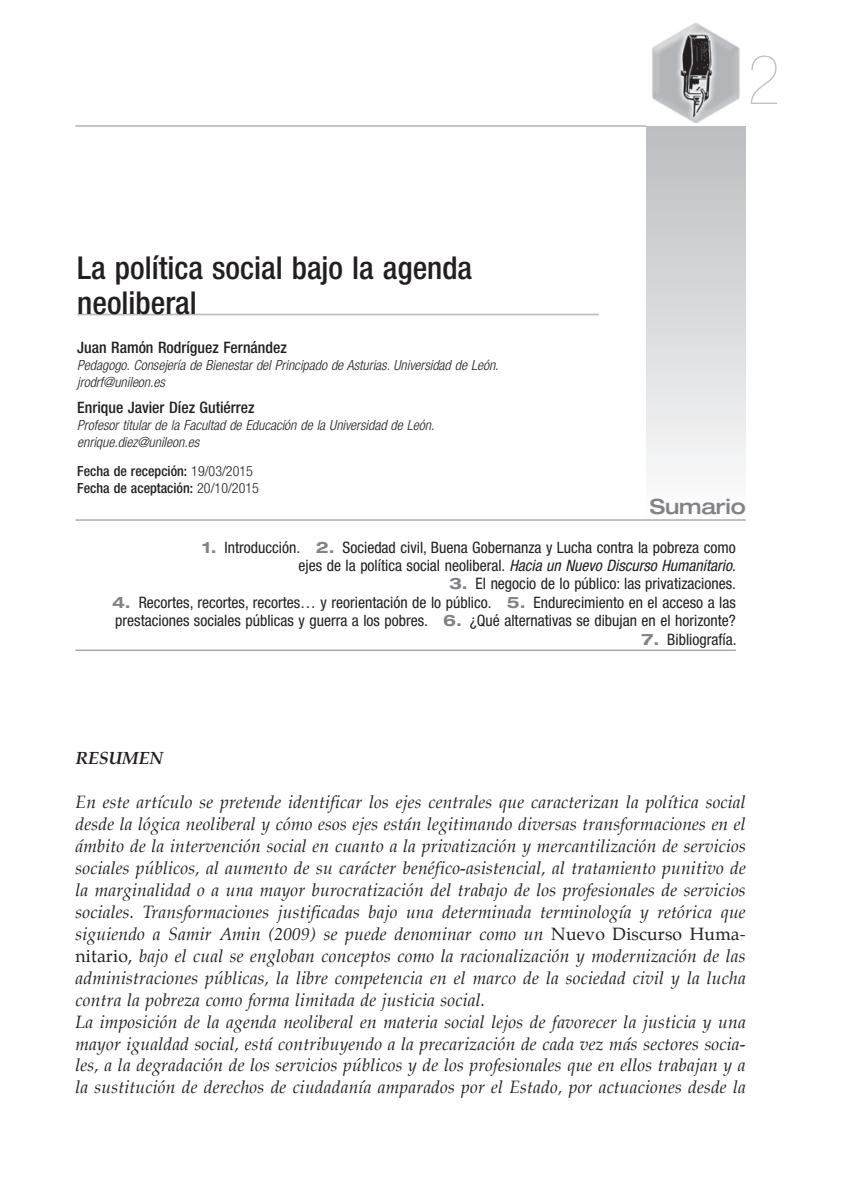
<style>
.page{position:relative;width:845px;height:1192px;background:#fff}
.page>*{position:absolute;margin:0;border:0;box-sizing:border-box;transform-origin:0 0}
.t1{font:900 condensed 68.25px "Helvetica Neue";color:#bcbdc0}
.t2{font:500 condensed 31.5px/35px "Helvetica Neue";color:#231f20}
.t3{font:500 expanded 21px "Helvetica Neue";letter-spacing:-.005em;color:#808285}
.t4{font:italic 17.5px/21.9px "Palatino";letter-spacing:.01em;color:#231f20}
.t5{font:italic 700 17.5px "Palatino";color:#231f20}
.t6{font:condensed 15.75px/18.4px "Helvetica Neue";color:#231f20;text-align:right}
.t7{font:500 condensed 15.75px "Helvetica Neue";color:#231f20}
.t8{font:italic 300 condensed 14px/16.6px "Helvetica Neue";color:#231f20}
.t9{font:500 condensed 14px/17.5px "Helvetica Neue";color:#231f20}
.s1{font-weight:300}
.s2{font-weight:700;font-stretch:expanded;color:#808285}
.s3{font-style:italic}
.s4{font-style:normal}
</style>
<div class="page">
<div style="left:646px;top:125px;width:99px;height:394px;background:linear-gradient(to bottom,#bbbcbf,#fcfdfd)"></div>
<hr style="left:75px;top:125px;width:670px;height:2px;background:#bcbdc0">
<hr style="left:75px;top:519px;width:670px;height:1px;background:#808285">
<hr style="left:75px;top:649px;width:660px;height:1px;background:#808285">
<img style="left:646px;top:22px;width:99px;height:104px">
<hr style="left:77px;top:313px;width:521px;height:2px;background:#bcbdc0">
<h2 class="t2" style="left:77px;top:250px;width:396px">La política social bajo la agenda neoliberal</h2>
<p class="t7" style="left:77px;top:338px;width:211px">Juan Ramón Rodríguez Fernández</p>
<p class="t8" style="left:77px;top:356px;width:422px">Pedagogo. Consejería de Bienestar del Principado de Asturias. Universidad de León. jrodrf@unileon.es</p>
<p class="t7" style="left:77px;top:398px;width:178px">Enrique Javier Díez Gutiérrez</p>
<p class="t8" style="left:77px;top:416px;width:358px">Profesor titular de la Facultad de Educación de la Universidad de León. enrique.diez@unileon.es</p>
<p class="t9" style="left:77px;top:461px;width:183px">Fecha de recepción: <span class="s1">19/03/2015<br></span>Fecha de aceptación: <span class="s1">20/10/2015</span></p>
<h1 class="t1" style="left:747px;top:42px;width:34px">2</h1>
<p class="t3" style="left:649px;top:493px;width:98px">Sumario</p>
<p class="t6" style="left:202px;top:537px;width:535px"><span class="s2">1.</span> Introducción. <span class="s2">2.</span> Sociedad civil, Buena Gobernanza y Lucha contra la pobreza como ejes de la política social neoliberal. <span class="s3">Hacia un Nuevo Discurso Humanitario</span>.</p>
<p class="t6" style="left:449px;top:574px;width:288px"><span class="s2">3.</span> El negocio de lo público: las privatizaciones.</p>
<p class="t6" style="left:112px;top:592px;width:625px;text-align:left"><span class="s2">4.</span> Recortes, recortes, recortes… y reorientación de lo público. <span class="s2">5.</span> Endurecimiento en el acceso a las prestaciones sociales públicas y guerra a los pobres. <span class="s2">6.</span> ¿Qué alternativas se dibujan en el horizonte?</p>
<p class="t6" style="left:641px;top:629px;width:96px"><span class="s2">7.</span> Bibliografía.</p>
<p class="t5" style="left:75px;top:744px;width:89px">RESUMEN</p>
<p class="t4" style="left:75px;top:791px;width:671px">En este artículo se pretende identificar los ejes centrales que caracterizan la política social desde la lógica neoliberal y cómo esos ejes están legitimando diversas transformaciones en el ámbito de la intervención social en cuanto a la privatización y mercantilización de servicios sociales públicos, al aumento de su carácter benéfico-asistencial, al tratamiento punitivo de la marginalidad o a una mayor burocratización del trabajo de los profesionales de servicios sociales. Transformaciones justificadas bajo una determinada terminología y retórica que siguiendo a Samir Amin (2009) se puede denominar como un <span class="s4">Nuevo Discurso Huma&shy;nitario,</span> bajo el cual se engloban conceptos como la racionalización y modernización de las administraciones públicas, la libre competencia en el marco de la sociedad civil y la lucha contra la pobreza como forma limitada de justicia social.<br>La imposición de la agenda neoliberal en materia social lejos de favorecer la justicia y una mayor igualdad social, está contribuyendo a la precarización de cada vez más sectores socia&shy;les, a la degradación de los servicios públicos y de los profesionales que en ellos trabajan y a la sustitución de derechos de ciudadanía amparados por el Estado, por actuaciones desde la</p>
</div>
